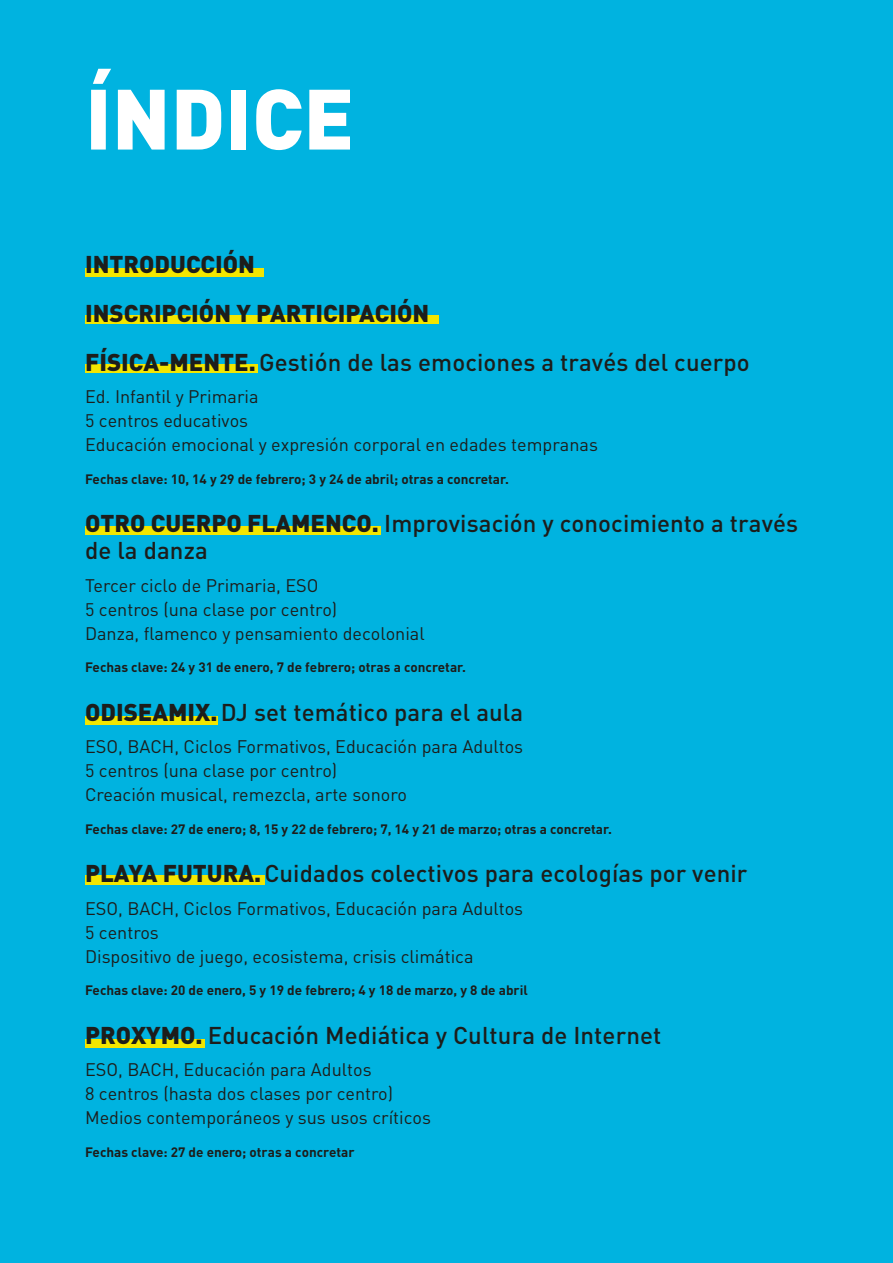
<style>
.page{position:relative;width:893px;height:1263px;background:#00b3e0}
.page>*{position:absolute;margin:0;border:0;box-sizing:border-box;transform-origin:0 0}
.t1{font:900 84px "FFDIN Pro";color:#fff}
.t2{font:500 24px/27px "FFDIN Pro";letter-spacing:.005em;color:#1d1d1b}
.t3{font:900 24px/48.4px "FFDIN Pro";color:#1d1d1b}
.t4{font:18px/24px "FFDIN Pro";color:#1d1d1b}
.t5{font:700 13.5px "FFDIN Pro";color:#1d1d1b}
.s1{font-weight:500}
.s2{font-weight:900}
</style>
<div class="page">
<div style="left:85px;top:268px;width:179px;height:8px;background:#f3e600"></div>
<div style="left:85px;top:316px;width:354px;height:8px;background:#f3e600"></div>
<div style="left:85px;top:364px;width:172px;height:9px;background:#f3e600"></div>
<div style="left:85px;top:526px;width:295px;height:9px;background:#f3e600"></div>
<div style="left:85px;top:716px;width:133px;height:9px;background:#f3e600"></div>
<div style="left:85px;top:1039px;width:120px;height:9px;background:#f3e600"></div>
<div style="left:85px;top:875px;width:179px;height:10px;background:#f3e600"></div>
<h1 class="t1" style="left:85px;top:47px;width:271px">ÍNDICE</h1>
<h2 class="t3" style="left:85px;top:237px;width:666px">INTRODUCCIÓN<br>INSCRIPCIÓN Y PARTICIPACIÓN<br>FÍSICA-MENTE.<span class="s1">Gestión de las emociones a través del cuerpo</span></h2>
<p class="t4" style="left:85px;top:383px;width:514px">Ed. Infantil y Primaria<br>5 centros educativos<br>Educación emocional y expresión corporal en edades tempranas</p>
<p class="t5" style="left:85px;top:467px;width:426px">Fechas clave: 10, 14 y 29 de febrero; 3 y 24 de abril; otras a concretar.</p>
<h2 class="t2" style="left:85px;top:507px;width:715px"><span class="s2">OTRO CUERPO FLAMENCO.</span> Improvisación y conocimiento a través de la danza</h2>
<p class="t4" style="left:85px;top:571px;width:341px">Tercer ciclo de Primaria, ESO<br>5 centros (una clase por centro)<br>Danza, flamenco y pensamiento decolonial</p>
<p class="t5" style="left:85px;top:656px;width:383px">Fechas clave: 24 y 31 de enero, 7 de febrero; otras a concretar.</p>
<h2 class="t2" style="left:85px;top:695px;width:440px"><span class="s2">ODISEAMIX.</span>DJ set temático para el aula</h2>
<p class="t4" style="left:85px;top:733px;width:440px">ESO, BACH, Ciclos Formativos, Educación para Adultos<br>5 centros (una clase por centro)<br>Creación musical, remezcla, arte sonoro</p>
<p class="t5" style="left:85px;top:817px;width:528px">Fechas clave: 27 de enero; 8, 15 y 22 de febrero; 7, 14 y 21 de marzo; otras a concretar.</p>
<h2 class="t2" style="left:85px;top:857px;width:664px"><span class="s2">PLAYA FUTURA.</span>Cuidados colectivos para ecologías por venir</h2>
<p class="t4" style="left:85px;top:894px;width:440px">ESO, BACH, Ciclos Formativos, Educación para Adultos<br>5 centros<br>Dispositivo de juego, ecosistema, crisis climática</p>
<p class="t5" style="left:85px;top:979px;width:444px">Fechas clave: 20 de enero, 5 y 19 de febrero; 4 y 18 de marzo, y 8 de abril</p>
<h2 class="t2" style="left:85px;top:1019px;width:578px"><span class="s2">PROXYMO.</span> Educación Mediática y Cultura de Internet</h2>
<p class="t4" style="left:85px;top:1056px;width:348px">ESO, BACH, Educación para Adultos<br>8 centros (hasta dos clases por centro)<br>Medios contemporáneos y sus usos críticos</p>
<p class="t5" style="left:85px;top:1140px;width:271px">Fechas clave: 27 de enero; otras a concretar</p>
</div>
